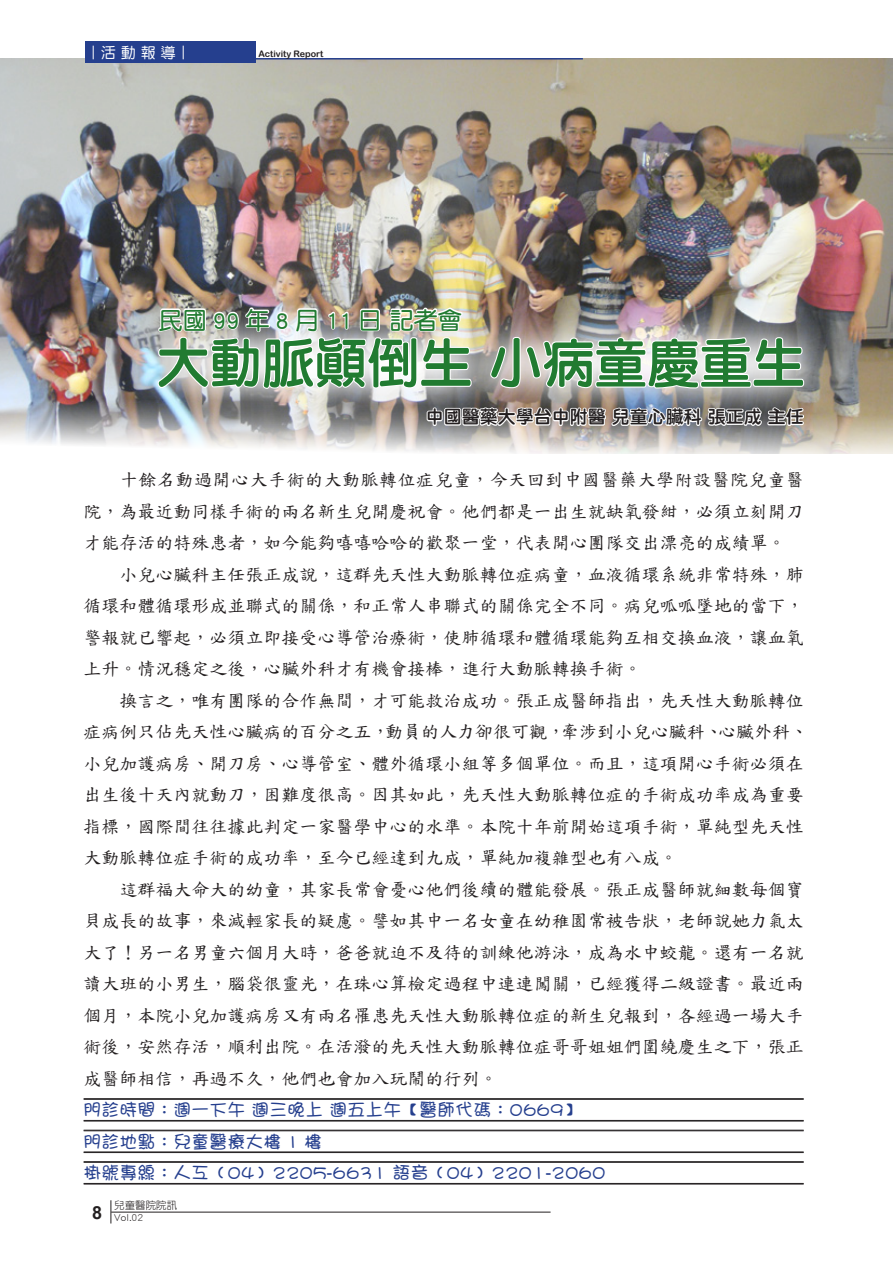
<style>
.page{position:relative;width:893px;height:1263px;background:#fff}
.page>*{position:absolute;margin:0;border:0;box-sizing:border-box;transform-origin:0 0}
.t1{font:52.5px "DF Li Yuan Std W7";color:#217b31}
.t2{font:24px "DF Yuan Std W7";letter-spacing:.25em;color:#217b31}
.t3{font:18px/31.5px "DF Kai Shu SB Estd BF";color:#231f20;text-align:justify}
.t4{font:18px "DF Girl Std W5";color:#253f8e}
.t5{font:18px "DF Yuan Std W8";color:#231f20}
.t6{font:700 18px "Arial";color:#231f20}
.t7{font:15px "DF Yuan Std W5";color:#fff}
.t8{font:10.5px "DF Yuan Std W3";color:#231f20}
.t9{font:9px "Arial Rounded MT Bold";color:#231f20}
</style>
<div class="page">
<img style="left:0;top:59px;width:893px;height:395px">
<img style="left:120px;top:299px;width:722px;height:129px">
<img style="left:489px;top:265px;width:316px;height:124px">
<img style="left:156px;top:277px;width:317px;height:113px">
<hr style="left:84px;top:1098px;width:720px;height:1px;background:#231f20">
<hr style="left:84px;top:1099px;width:720px;height:1px;background:#231f20">
<hr style="left:84px;top:1120px;width:720px;height:1px;background:#231f20">
<hr style="left:84px;top:1121px;width:720px;height:1px;background:#231f20">
<hr style="left:84px;top:1130px;width:720px;height:1px;background:#231f20">
<hr style="left:84px;top:1152px;width:720px;height:1px;background:#231f20">
<hr style="left:84px;top:1161px;width:720px;height:1px;background:#231f20">
<hr style="left:84px;top:1162px;width:720px;height:1px;background:#231f20">
<hr style="left:84px;top:1183px;width:720px;height:1px;background:#231f20">
<hr style="left:84px;top:1184px;width:720px;height:1px;background:#231f20">
<svg style="left:426px;top:398px;width:379px;height:54px"></svg>
<hr style="left:111px;top:1212px;width:440px;height:1px;background:#231f20">
<svg style="left:111px;top:1200px;width:1px;height:23px"></svg>
<div style="left:86px;top:42px;width:170px;height:21px;background:#253f8e"></div>
<hr style="left:255px;top:58px;width:328px;height:2px;background:#253f8e">
<p class="t7" style="left:85px;top:60px;width:16px;rotate:-90deg">—</p>
<p class="t7" style="left:101px;top:44px;width:76px">活 動 報 導</p>
<p class="t7" style="left:175px;top:60px;width:16px;rotate:-90deg">—</p>
<p class="t9" style="left:258px;top:48px;width:66px">Activity Report</p>
<p class="t2" style="left:159px;top:307px;width:305px">民國99年8月11日 記者會</p>
<p class="t1" style="left:157px;top:335px;width:649px">大動脈顛倒生小病童慶重生</p>
<p class="t5" style="left:426px;top:407px;width:379px">中國醫藥大學台中附醫 兒童心臟科 張正成 主任</p>
<p class="t3" style="left:84px;top:464px;width:722px;text-indent:37px">十餘名動過開心大手術的大動脈轉位症兒童，今天回到中國醫藥大學附設醫院兒童醫院，為最近動同樣手術的兩名新生兒開慶祝會。他們都是一出生就缺氧發紺，必須立刻開刀才能存活的特殊患者，如今能夠嘻嘻哈哈的歡聚一堂，代表開心團隊交出漂亮的成績單。</p>
<p class="t3" style="left:84px;top:558px;width:721px;text-indent:36px">小兒心臟科主任張正成說，這群先天性大動脈轉位症病童，血液循環系統非常特殊，肺循環和體循環形成並聯式的關係，和正常人串聯式的關係完全不同。病兒呱呱墜地的當下，警報就已響起，必須立即接受心導管治療術，使肺循環和體循環能夠互相交換血液，讓血氧上升。情況穩定之後，心臟外科才有機會接棒，進行大動脈轉換手術。</p>
<p class="t3" style="left:84px;top:684px;width:726px;text-align:left;text-indent:36px">換言之，唯有團隊的合作無間，才可能救治成功。張正成醫師指出，先天性大動脈轉位症病例只佔先天性心臟病的百分之五，動員的人力卻很可觀，牽涉到小兒心臟科、心臟外科、小兒加護病房、開刀房、心導管室、體外循環小組等多個單位。而且，這項開心手術必須在出生後十天內就動刀，困難度很高。因其如此，先天性大動脈轉位症的手術成功率成為重要指標，國際間往往據此判定一家醫學中心的水準。本院十年前開始這項手術，單純型先天性大動脈轉位症手術的成功率，至今已經達到九成，單純加複雜型也有八成。</p>
<p class="t3" style="left:84px;top:873px;width:721px;text-indent:36px">這群福大命大的幼童，其家長常會憂心他們後續的體能發展。張正成醫師就細數每個寶貝成長的故事，來減輕家長的疑慮。譬如其中一名女童在幼稚園常被告狀，老師說她力氣太大了！另一名男童六個月大時，爸爸就迫不及待的訓練他游泳，成為水中蛟龍。還有一名就讀大班的小男生，腦袋很靈光，在珠心算檢定過程中連連闖關，已經獲得二級證書。最近兩個月，本院小兒加護病房又有兩名罹患先天性大動脈轉位症的新生兒報到，各經過一場大手術後，安然存活，順利出院。在活潑的先天性大動脈轉位症哥哥姐姐們圍繞慶生之下，張正成醫師相信，再過不久，他們也會加入玩鬧的行列。</p>
<p class="t4" style="left:84px;top:1100px;width:499px">門診時間：週一下午 週三晚上 週五上午【醫師代碼：0669】</p>
<p class="t4" style="left:84px;top:1132px;width:240px">門診地點：兒童醫療大樓 1 樓</p>
<p class="t4" style="left:84px;top:1163px;width:523px">掛號專線：人工（04）2205-6631 語音（04）2201-2060</p>
<p class="t8" style="left:114px;top:1200px;width:64px">兒童醫院院訊</p>
<p class="t6" style="left:92px;top:1201px;width:12px">8</p>
<p class="t8" style="left:114px;top:1212px;width:31px">Vol.02</p>
</div>
